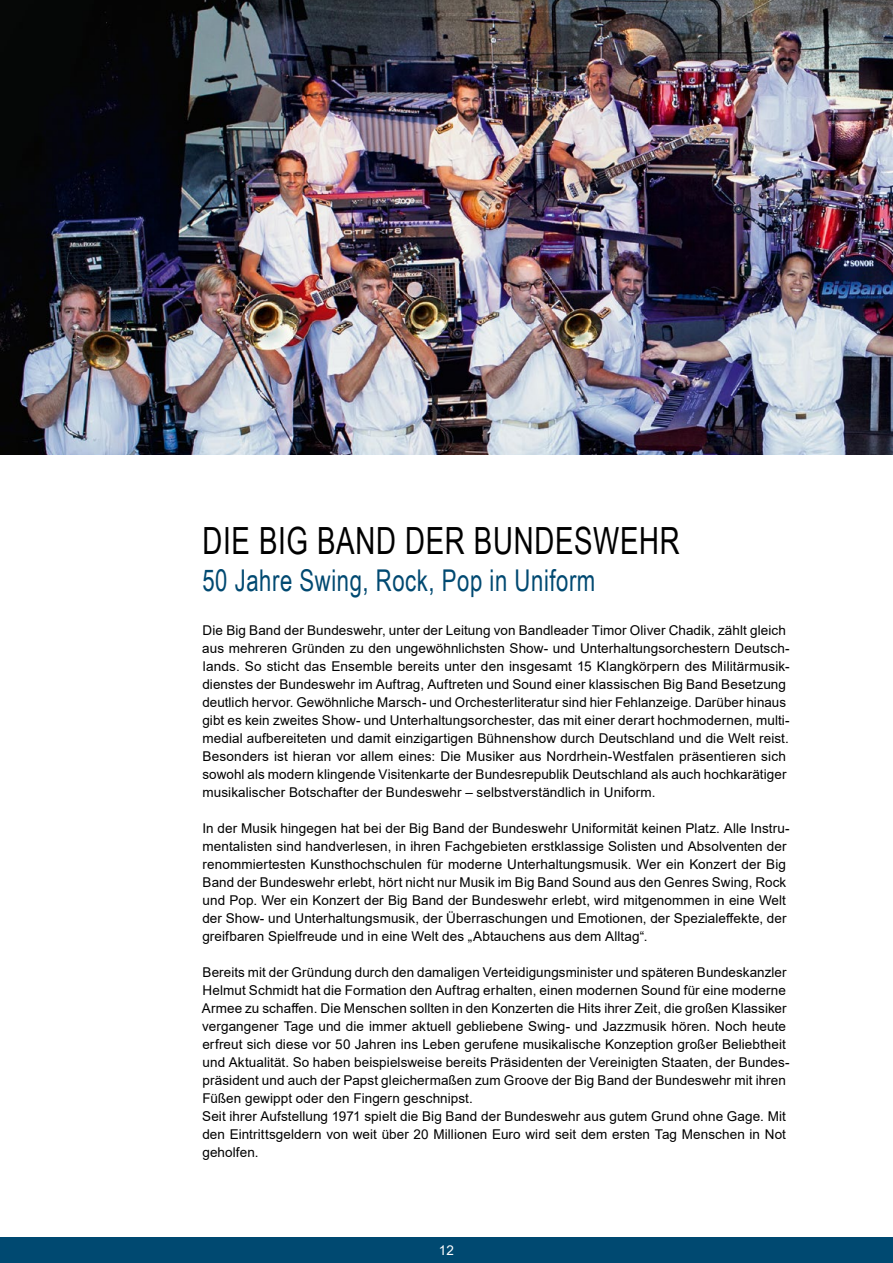
<style>
.page{position:relative;width:893px;height:1263px;background:#fff}
.page>*{position:absolute;margin:0;border:0;box-sizing:border-box;transform-origin:0 0}
.t1{font:37.5px "Arial Narrow";letter-spacing:.02em;color:#000;scale:.9 1}
.t2{font:30px "Arial Narrow";letter-spacing:.02em;color:#004971;scale:.9 1}
.t3{font:13.5px/18px "Arial";letter-spacing:.005em;color:#000}
.t4{font:13.5px "Arial";color:#fff}
</style>
<div class="page">
<img style="left:0;top:0;width:893px;height:455px">
<div style="left:0;top:1237px;width:893px;height:26px;background:#004971"></div>
<h1 class="t1" style="left:202px;top:513px;width:532px">DIE BIG BAND DER BUNDESWEHR</h1>
<h2 class="t2" style="left:202px;top:559px;width:438px">50 Jahre Swing, Rock, Pop in Uniform</h2>
<p class="t3" style="left:202px;top:621px;width:589px">Die Big Band der Bundeswehr, unter der Leitung von Bandleader Timor Oliver Chadik, zählt gleich aus mehreren Gründen zu den ungewöhnlichsten Show- und Unterhaltungsorchestern Deutsch&shy;lands. So sticht das Ensemble bereits unter den insgesamt 15 Klangkörpern des Militärmusik&shy;dienstes der Bundeswehr im Auftrag, Auftreten und Sound einer klassischen Big Band Besetzung deutlich hervor. Gewöhnliche Marsch- und Orchesterliteratur sind hier Fehlanzeige. Darüber hinaus gibt es kein zweites Show- und Unterhaltungsorchester, das mit einer derart hochmodernen, multi&shy;medial aufbereiteten und damit einzigartigen Bühnenshow durch Deutschland und die Welt reist.<br>Besonders ist hieran vor allem eines: Die Musiker aus Nordrhein-Westfalen präsentieren sich sowohl als modern klingende Visitenkarte der Bundesrepublik Deutschland als auch hochkarätiger musikalischer Botschafter der Bundeswehr – selbstverständlich in Uniform.</p>
<p class="t3" style="left:202px;top:819px;width:589px">In der Musik hingegen hat bei der Big Band der Bundeswehr Uniformität keinen Platz. Alle Instru&shy;mentalisten sind handverlesen, in ihren Fachgebieten erstklassige Solisten und Absolventen der renommiertesten Kunsthochschulen für moderne Unterhaltungsmusik. Wer ein Konzert der Big Band der Bundeswehr erlebt, hört nicht nur Musik im Big Band Sound aus den Genres Swing, Rock und Pop. Wer ein Konzert der Big Band der Bundeswehr erlebt, wird mitgenommen in eine Welt der Show- und Unterhaltungsmusik, der Überraschungen und Emotionen, der Spezialeffekte, der greifbaren Spielfreude und in eine Welt des „Abtauchens aus dem Alltag“.</p>
<p class="t3" style="left:202px;top:963px;width:589px">Bereits mit der Gründung durch den damaligen Verteidigungsminister und späteren Bundeskanzler Helmut Schmidt hat die Formation den Auftrag erhalten, einen modernen Sound für eine moderne Armee zu schaffen. Die Menschen sollten in den Konzerten die Hits ihrer Zeit, die großen Klassiker vergangener Tage und die immer aktuell gebliebene Swing- und Jazzmusik hören. Noch heute erfreut sich diese vor 50 Jahren ins Leben gerufene musikalische Konzeption großer Beliebtheit und Aktualität. So haben beispielsweise bereits Präsidenten der Vereinigten Staaten, der Bundes&shy;präsident und auch der Papst gleichermaßen zum Groove der Big Band der Bundeswehr mit ihren Füßen gewippt oder den Fingern geschnipst.<br>Seit ihrer Aufstellung 1971 spielt die Big Band der Bundeswehr aus gutem Grund ohne Gage. Mit den Eintrittsgeldern von weit über 20 Millionen Euro wird seit dem ersten Tag Menschen in Not geholfen.</p>
<p class="t4" style="left:439px;top:1240px;width:17px">12</p>
</div>
